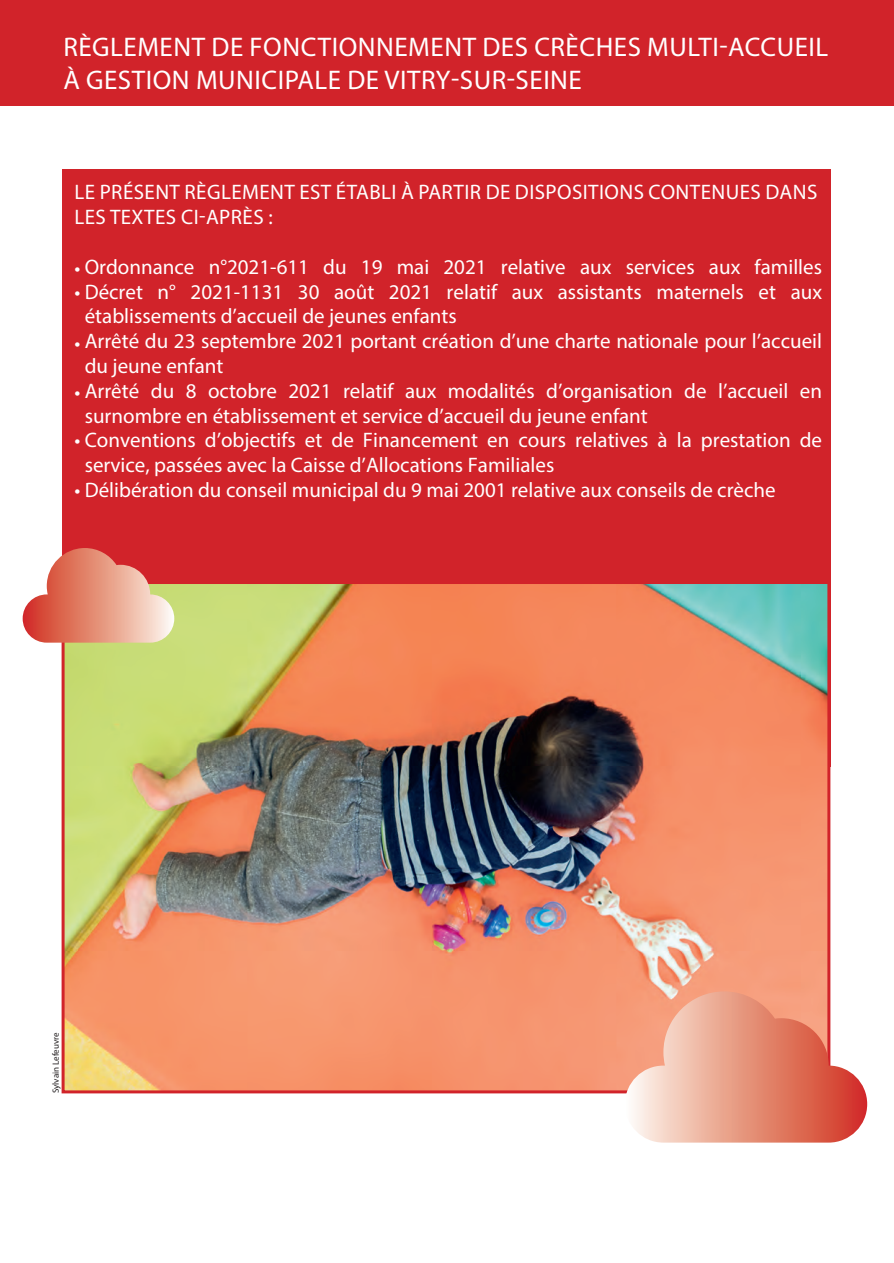
<style>
.page{position:relative;width:894px;height:1263px;background:#fff}
.page>*{position:absolute;margin:0;border:0;box-sizing:border-box;transform-origin:0 0}
.Style_de_paragraphe{font:27px "Myriad Pro";letter-spacing:.02em;color:#fff}
.Style_de_paragraphe-2{font:21px/24.8px "Myriad Pro";color:#fff}
.Style_de_paragraphe-3{font:21px/25.2px "Myriad Pro";letter-spacing:.02em;color:#fff}
.Style_de_paragraphe-4{font:9px "Myriad Pro";color:#231f20}
</style>
<div class="page">
<div style="left:62px;top:169px;width:768px;height:597px;background:#d1232a"></div>
<img style="left:66px;top:585px;width:760px;height:504px">
<div style="left:62px;top:581px;width:768px;height:512px;border:3px solid #d1232a"></div>
<div style="left:0;top:0;width:892px;height:106px;background:#d1232a"></div>
<hr style="left:892px;top:0;width:1px;height:106px;background:#d1232a">
<svg style="left:23px;top:548px;width:151px;height:94px"></svg>
<svg style="left:625px;top:991px;width:242px;height:151px;background:#eba18d"></svg>
<p class="Style_de_paragraphe" style="left:63px;top:30px;width:766px">RÈGLEMENT DE FONCTIONNEMENT DES CRÈCHES MULTI-ACCUEIL</p>
<p class="Style_de_paragraphe" style="left:63px;top:63px;width:520px">À GESTION MUNICIPALE DE VITRY-SUR-SEINE</p>
<p class="Style_de_paragraphe-3" style="left:75px;top:179px;width:744px">LE PRÉSENT RÈGLEMENT EST ÉTABLI À PARTIR DE DISPOSITIONS CONTENUES DANS<br>LES TEXTES CI-APRÈS :</p>
<p class="Style_de_paragraphe-2" style="left:74px;top:254px;width:749px">• Ordonnance n°2021-611 du 19 mai 2021 relative aux services aux familles</p>
<p class="Style_de_paragraphe-2" style="left:85px;top:279px;width:738px;text-indent:-10px">• Décret n° 2021-1131 30 août 2021 relatif aux assistants maternels et aux établissements d’accueil de jeunes enfants<br>Arrêté du 23 septembre 2021 portant création d’une charte nationale pour l’accueil du jeune enfant</p>
<p class="Style_de_paragraphe-2" style="left:85px;top:378px;width:738px;text-indent:-10px">• Arrêté du 8 octobre 2021 relatif aux modalités d’organisation de l’accueil en surnombre en établissement et service d’accueil du jeune enfant</p>
<p class="Style_de_paragraphe-2" style="left:85px;top:427px;width:738px;text-indent:-10px">• Conventions d’objectifs et de Financement en cours relatives à la prestation de service, passées avec la Caisse d’Allocations Familiales</p>
<p class="Style_de_paragraphe-2" style="left:74px;top:477px;width:702px">• Délibération du conseil municipal du 9 mai 2001 relative aux conseils de crèche</p>
<p class="Style_de_paragraphe-2" style="left:74px;top:330px;width:7px">•</p>
<p class="Style_de_paragraphe-4" style="left:50px;top:1093px;width:62px;rotate:-90deg">Sylvain Lefeuvre</p>
</div>
